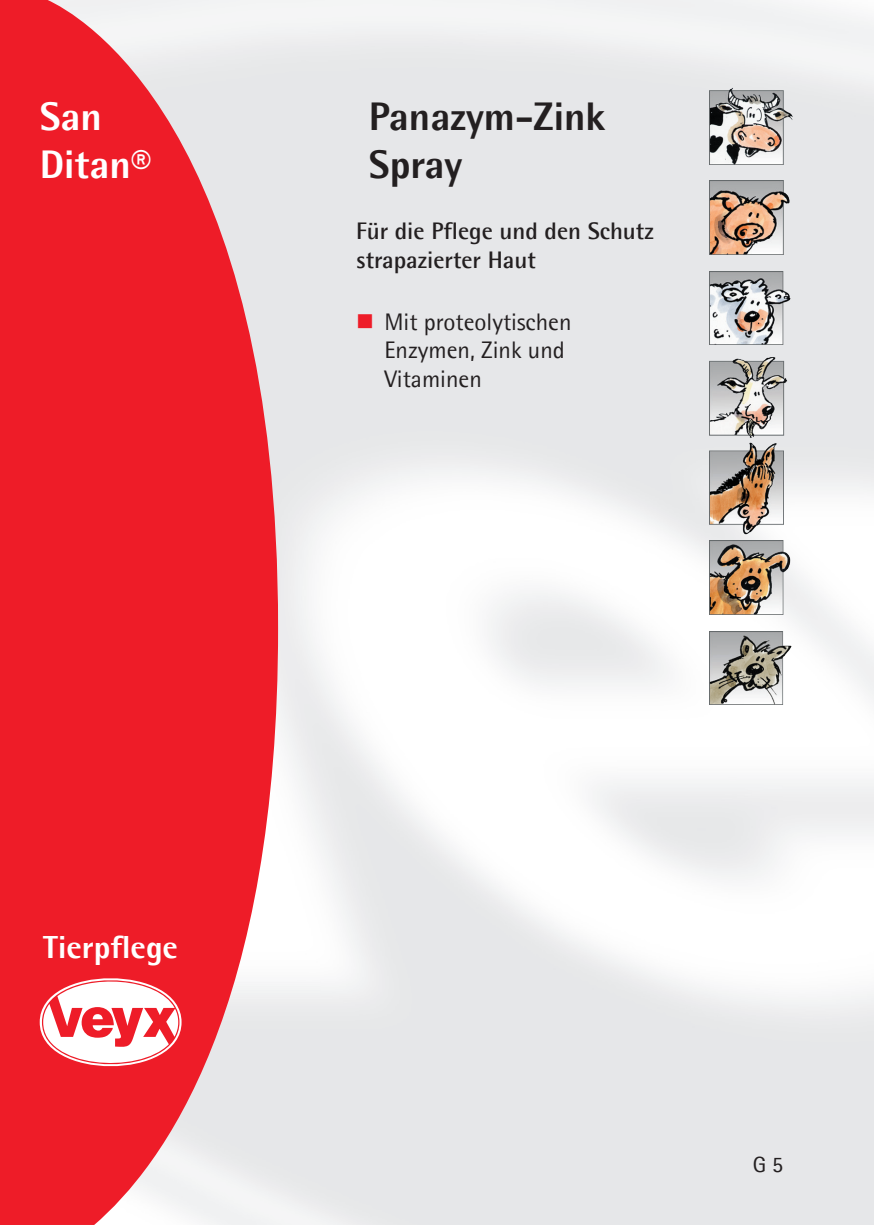
<style>
.page{position:relative;width:874px;height:1225px;background:#fff}
.page>*{position:absolute;margin:0;border:0;box-sizing:border-box;transform-origin:0 0}
.t1{font:800 40px "Agfa Rotis Semisans";color:#231f20}
.t2{font:800 40px "Agfa Rotis Semisans";color:#fff}
.t3{font:800 32px "Agfa Rotis Semisans";color:#fff}
.t4{font:24px "Agfa Rotis Semisans";color:#231f20}
.t5{font:700 24px "Agfa Rotis Semisans";color:#231f20}
.t6{font:22px "Agfa Rotis Semisans";color:#231f20}
.s1{color:#ee1c28}
</style>
<div class="page">
<img style="left:278px;top:0;width:595px;height:1225px">
<svg style="left:0;top:0;width:278px;height:1225px;fill:#ee1c28"></svg>
<svg style="left:40px;top:963px;width:141px;height:117px"></svg>
<img style="left:709px;top:541px;width:81px;height:73px">
<img style="left:709px;top:631px;width:82px;height:74px">
<img style="left:709px;top:442px;width:73px;height:92px">
<img style="left:709px;top:181px;width:79px;height:73px">
<img style="left:709px;top:88px;width:83px;height:76px">
<img style="left:709px;top:271px;width:81px;height:74px">
<img style="left:709px;top:356px;width:77px;height:81px">
<p class="t2" style="left:40px;top:91px;width:64px">San</p>
<p class="t2" style="left:40px;top:139px;width:113px">Ditan®</p>
<p class="t1" style="left:369px;top:91px;width:238px">Panazym-Zink</p>
<p class="t1" style="left:369px;top:139px;width:95px">Spray</p>
<p class="t5" style="left:356px;top:216px;width:299px">Für die Pflege und den Schutz</p>
<p class="t5" style="left:356px;top:245px;width:181px">strapazierter Haut</p>
<p class="t4" style="left:356px;top:307px;width:217px"><span class="s1">■</span> Mit proteolytischen</p>
<p class="t4" style="left:384px;top:336px;width:182px">Enzymen, Zink und</p>
<p class="t4" style="left:384px;top:365px;width:99px">Vitaminen</p>
<p class="t3" style="left:43px;top:927px;width:136px">Tierpflege</p>
<p class="t6" style="left:752px;top:1151px;width:32px">G 5</p>
</div>
